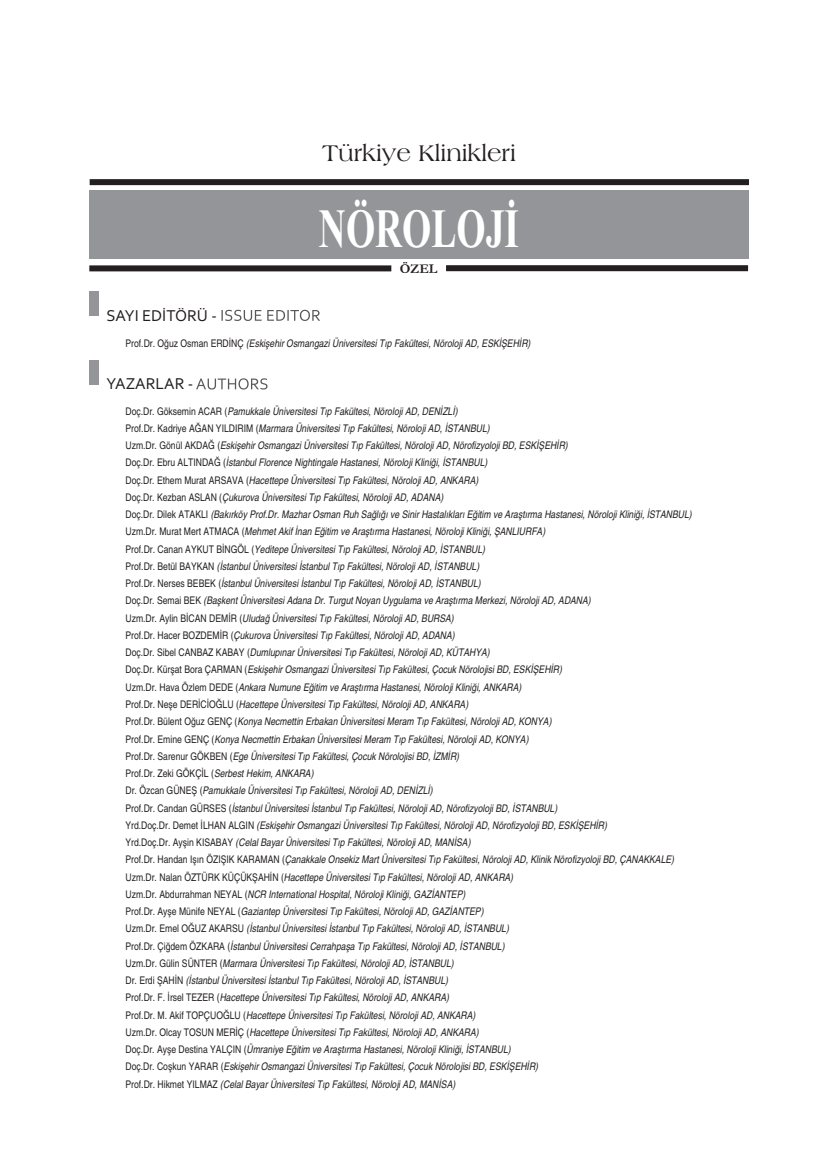
<style>
.page{position:relative;width:838px;height:1170px;background:#fff}
.page>*{position:absolute;margin:0;border:0;box-sizing:border-box;transform-origin:0 0}
.t1{font:700 55.35px "Times New Roman";color:#fff;scale:.68 1}
.t2{font:24px "Americana BT Roman";color:#231f20}
.t3{font:16.5px "Corbel";color:#231f20}
.t4{font:700 13.5px "Garamond";color:#231f20}
.t5{font:italic condensed 10.5px/17.2px "Helvetica";color:#231f20}
.s1{font-style:normal}
</style>
<div class="page">
<div style="left:89px;top:191px;width:659px;height:68px;background:#939598"></div>
<div style="left:90px;top:179px;width:659px;height:6px;background:#231f20"></div>
<div style="left:89px;top:265px;width:302px;height:6px;background:#231f20"></div>
<div style="left:446px;top:265px;width:302px;height:6px;background:#231f20"></div>
<div style="left:89px;top:291px;width:10px;height:25px;background:#939598"></div>
<div style="left:89px;top:360px;width:10px;height:25px;background:#939598"></div>
<svg style="left:221px;top:310px;width:68px;height:11px"></svg>
<svg style="left:196px;top:378px;width:71px;height:11px"></svg>
<h3 class="t3" style="left:106px;top:305px;width:112px">SAYI EDİTÖRÜ -</h3>
<h2 class="t2" style="left:322px;top:138px;width:195px">Türkiye Klinikleri</h2>
<h1 class="t1" style="left:319px;top:195px;width:296px">NÖROLOJİ</h1>
<p class="t4" style="left:399px;top:260px;width:39px">ÖZEL</p>
<p class="t5" style="left:125px;top:334px;width:406px"><span class="s1">Prof.Dr. Oğuz Osman ERDİNÇ</span> (Eskişehir Osmangazi Üniversitesi Tıp Fakültesi, Nöroloji AD, ESKİŞEHİR)</p>
<h3 class="t3" style="left:106px;top:374px;width:88px">YAZARLAR -</h3>
<p class="t5" style="left:125px;top:402px;width:568px"><span class="s1">Doç.Dr. Göksemin ACAR (</span>Pamukkale Üniversitesi Tıp Fakültesi, Nöroloji AD, DENİZLİ)<br><span class="s1">Prof.Dr. Kadriye AĞAN YILDIRIM (</span>Marmara Üniversitesi Tıp Fakültesi, Nöroloji AD, İSTANBUL)<br><span class="s1">Uzm.Dr. Gönül AKDAĞ (</span>Eskişehir Osmangazi Üniversitesi Tıp Fakültesi, Nöroloji AD, Nörofizyoloji BD, ESKİŞEHİR)<br><span class="s1">Doç.Dr. Ebru ALTINDAĞ (</span>İstanbul Florence Nightingale Hastanesi, Nöroloji Kliniği, İSTANBUL)<br><span class="s1">Doç.Dr. Ethem Murat ARSAVA (</span>Hacettepe Üniversitesi Tıp Fakültesi, Nöroloji AD, ANKARA)<br><span class="s1">Doç.Dr. Kezban ASLAN (</span>Çukurova Üniversitesi Tıp Fakültesi, Nöroloji AD, ADANA)<br><span class="s1">Doç.Dr. Dilek ATAKLI</span> (Bakırköy Prof.Dr. Mazhar Osman Ruh Sağlığı ve Sinir Hastalıkları Eğitim ve Araştırma Hastanesi, Nöroloji Kliniği, İSTANBUL)<br><span class="s1">Uzm.Dr. Murat Mert ATMACA (</span>Mehmet Akif İnan Eğitim ve Araştırma Hastanesi, Nöroloji Kliniği, ŞANLIURFA)<br><span class="s1">Prof.Dr. Canan AYKUT BİNGÖL (</span>Yeditepe Üniversitesi Tıp Fakültesi, Nöroloji AD, İSTANBUL)<br><span class="s1">Prof.Dr. Betül BAYKAN</span> (İstanbul Üniversitesi İstanbul Tıp Fakültesi, Nöroloji AD, İSTANBUL)<br><span class="s1">Prof.Dr. Nerses BEBEK (</span>İstanbul Üniversitesi İstanbul Tıp Fakültesi, Nöroloji AD, İSTANBUL)<br><span class="s1">Doç.Dr. Semai BEK</span> (Başkent Üniversitesi Adana Dr. Turgut Noyan Uygulama ve Araştırma Merkezi, Nöroloji AD, ADANA)<br><span class="s1">Uzm.Dr. Aylin BİCAN DEMİR (</span>Uludağ Üniversitesi Tıp Fakültesi, Nöroloji AD, BURSA)<br><span class="s1">Prof.Dr. Hacer BOZDEMİR (</span>Çukurova Üniversitesi Tıp Fakültesi, Nöroloji AD, ADANA)<br><span class="s1">Doç.Dr. Sibel CANBAZ KABAY (</span>Dumlupınar Üniversitesi Tıp Fakültesi, Nöroloji AD, KÜTAHYA)<br><span class="s1">Doç.Dr. Kürşat Bora ÇARMAN (</span>Eskişehir Osmangazi Üniversitesi Tıp Fakültesi, Çocuk Nörolojisi BD, ESKİŞEHİR)<br><span class="s1">Uzm.Dr. Hava Özlem DEDE (</span>Ankara Numune Eğitim ve Araştırma Hastanesi, Nöroloji Kliniği, ANKARA)<br><span class="s1">Prof.Dr. Neşe DERİCİOĞLU (</span>Hacettepe Üniversitesi Tıp Fakültesi, Nöroloji AD, ANKARA)<br><span class="s1">Prof.Dr. Bülent Oğuz GENÇ (</span>Konya Necmettin Erbakan Üniversitesi Meram Tıp Fakültesi, Nöroloji AD, KONYA)<br><span class="s1">Prof.Dr. Emine GENÇ (</span>Konya Necmettin Erbakan Üniversitesi Meram Tıp Fakültesi, Nöroloji AD, KONYA)<br><span class="s1">Prof.Dr. Sarenur GÖKBEN (</span>Ege Üniversitesi Tıp Fakültesi, Çocuk Nörolojisi BD, İZMİR)<br><span class="s1">Prof.Dr. Zeki GÖKÇİL (</span>Serbest Hekim, ANKARA)<br><span class="s1">Dr. Özcan GÜNEŞ (</span>Pamukkale Üniversitesi Tıp Fakültesi, Nöroloji AD, DENİZLİ)<br><span class="s1">Prof.Dr. Candan GÜRSES (</span>İstanbul Üniversitesi İstanbul Tıp Fakültesi, Nöroloji AD, Nörofizyoloji BD, İSTANBUL)<br><span class="s1">Yrd.Doç.Dr. Demet İLHAN ALGIN</span> (Eskişehir Osmangazi Üniversitesi Tıp Fakültesi, Nöroloji AD, Nörofizyoloji BD, ESKİŞEHİR)<br><span class="s1">Yrd.Doç.Dr. Ayşin KISABAY</span> (Celal Bayar Üniversitesi Tıp Fakültesi, Nöroloji AD, MANİSA)<br><span class="s1">Prof.Dr. Handan Işın ÖZIŞIK KARAMAN (</span>Çanakkale Onsekiz Mart Üniversitesi Tıp Fakültesi, Nöroloji AD, Klinik Nörofizyoloji BD, ÇANAKKALE)<br><span class="s1">Uzm.Dr. Nalan ÖZTÜRK KÜÇÜKŞAHİN (</span>Hacettepe Üniversitesi Tıp Fakültesi, Nöroloji AD, ANKARA)<br><span class="s1">Uzm.Dr. Abdurrahman NEYAL (</span>NCR International Hospital, Nöroloji Kliniği, GAZİANTEP)<br><span class="s1">Prof.Dr. Ayşe Münife NEYAL (</span>Gaziantep Üniversitesi Tıp Fakültesi, Nöroloji AD, GAZİANTEP)<br><span class="s1">Uzm.Dr. Emel OĞUZ AKARSU</span> (İstanbul Üniversitesi İstanbul Tıp Fakültesi, Nöroloji AD, İSTANBUL)<br><span class="s1">Prof.Dr. Çiğdem ÖZKARA (</span>İstanbul Üniversitesi Cerrahpaşa Tıp Fakültesi, Nöroloji AD, İSTANBUL)<br><span class="s1">Uzm.Dr. Gülin SÜNTER (</span>Marmara Üniversitesi Tıp Fakültesi, Nöroloji AD, İSTANBUL)<br><span class="s1">Dr. Erdi ŞAHİN</span> (İstanbul Üniversitesi İstanbul Tıp Fakültesi, Nöroloji AD, İSTANBUL)<br><span class="s1">Prof.Dr. F. İrsel TEZER (</span>Hacettepe Üniversitesi Tıp Fakültesi, Nöroloji AD, ANKARA)<br><span class="s1">Prof.Dr. M. Akif TOPÇUOĞLU (</span>Hacettepe Üniversitesi Tıp Fakültesi, Nöroloji AD, ANKARA)<br><span class="s1">Uzm.Dr. Olcay TOSUN MERİÇ (</span>Hacettepe Üniversitesi Tıp Fakültesi, Nöroloji AD, ANKARA)<br><span class="s1">Doç.Dr. Ayşe Destina YALÇIN (</span>Ümraniye Eğitim ve Araştırma Hastanesi, Nöroloji Kliniği, İSTANBUL)<br><span class="s1">Doç.Dr. Coşkun YARAR (</span>Eskişehir Osmangazi Üniversitesi Tıp Fakültesi, Çocuk Nörolojisi BD, ESKİŞEHİR)<br><span class="s1">Prof.Dr. Hikmet YILMAZ</span> (Celal Bayar Üniversitesi Tıp Fakültesi, Nöroloji AD, MANİSA)</p>
</div>
